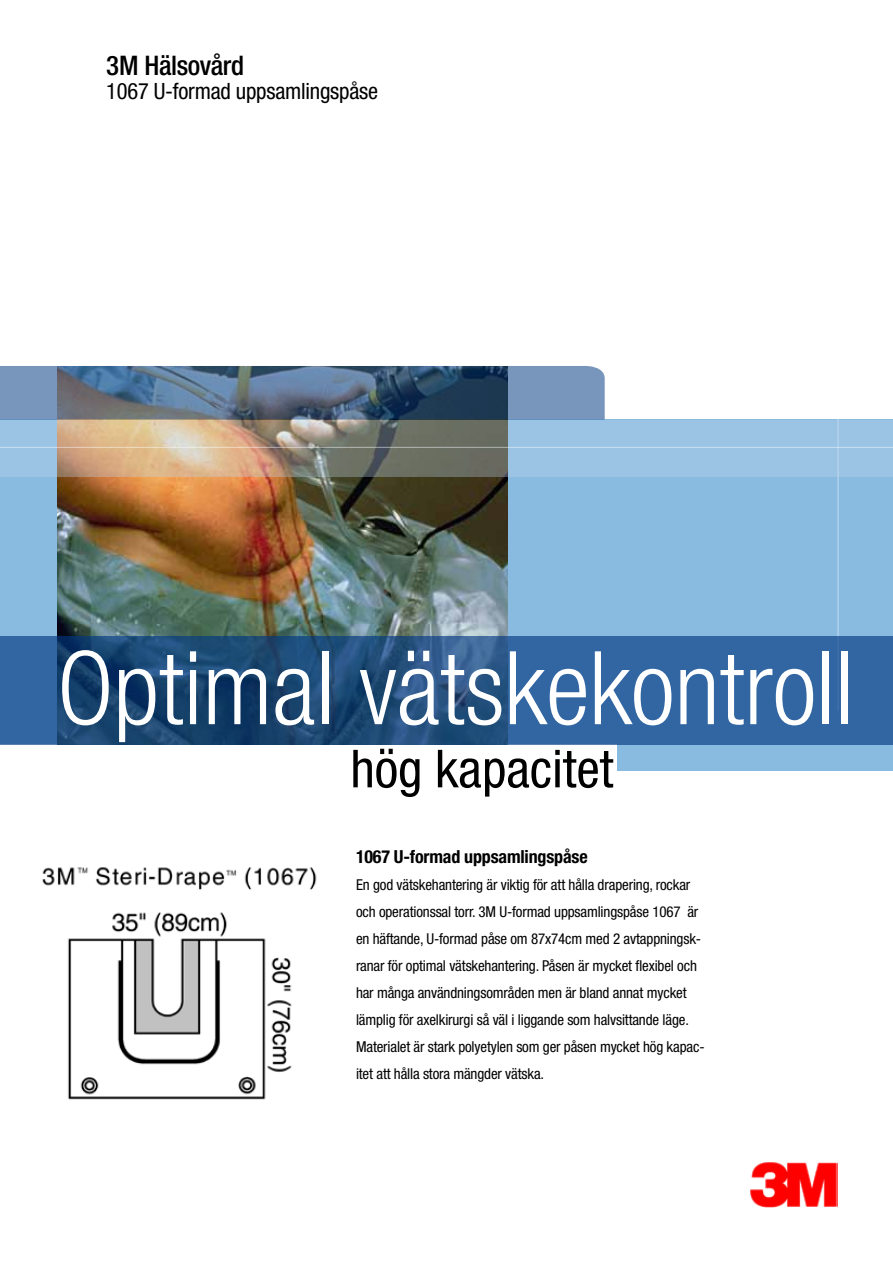
<style>
.page{position:relative;width:893px;height:1263px;background:#fff}
.page>*{position:absolute;margin:0;border:0;box-sizing:border-box;transform-origin:0 0}
.t1{font:300 condensed 102px "Helvetica Neue LT Std";color:#fff}
.t2{font:condensed 52.5px "Helvetica Neue LT Std";color:#000}
.t3{font:500 condensed 27px "Helvetica Neue LT Std";letter-spacing:-.015em;color:#000}
.t4{font:condensed 22.5px "Helvetica Neue LT Std";letter-spacing:-.01em;color:#000}
.t5{font:700 condensed 18px "Helvetica Neue LT Std";letter-spacing:-.01em;color:#000}
.t6{font:condensed 15px/27px "Helvetica Neue LT Std";letter-spacing:-.01em;color:#000}
</style>
<div class="page">
<div style="left:0;top:420px;width:893px;height:351px;background:#89bae0"></div>
<hr style="left:838px;top:393px;width:1px;height:318px;background:#fff">
<div style="left:0;top:744px;width:617px;height:62px;background:#fff"></div>
<img style="left:57px;top:476px;width:451px;height:160px">
<svg style="left:0;top:636px;width:893px;height:109px;background:#27578b"></svg>
<svg style="left:0;top:420px;width:893px;height:56px;background:#9fabaf"></svg>
<hr style="left:0;top:447px;width:893px;height:1px;background:#fff">
<svg style="left:0;top:366px;width:605px;height:54px;background:#566f8c"></svg>
<img style="left:42px;top:867px;width:275px;height:233px">
<img style="left:750px;top:1162px;width:88px;height:46px">
<h3 class="t3" style="left:106px;top:49px;width:139px">3M Hälsovård</h3>
<h3 class="t4" style="left:106px;top:78px;width:273px">1067 U-formad uppsamlingspåse</h3>
<h1 class="t1" style="left:57px;top:630px;width:798px">Optimal vätskekontroll</h1>
<h2 class="t2" style="left:350px;top:738px;width:264px">hög kapacitet</h2>
<p class="t5" style="left:356px;top:846px;width:233px">1067 U-formad uppsamlingspåse</p>
<p class="t6" style="left:356px;top:871px;width:350px">En god vätskehantering är viktig för att hålla drapering, rockar och operationssal torr. 3M U-formad uppsamlingspåse 1067 är en häftande, U-formad påse om 87x74cm med 2 avtappningsk&shy;ranar för optimal vätskehantering. Påsen är mycket flexibel och har många användningsområden men är bland annat mycket lämplig för axelkirurgi så väl i liggande som halvsittande läge.<br>Materialet är stark polyetylen som ger påsen mycket hög kapac&shy;itet att hålla stora mängder vätska.</p>
</div>
